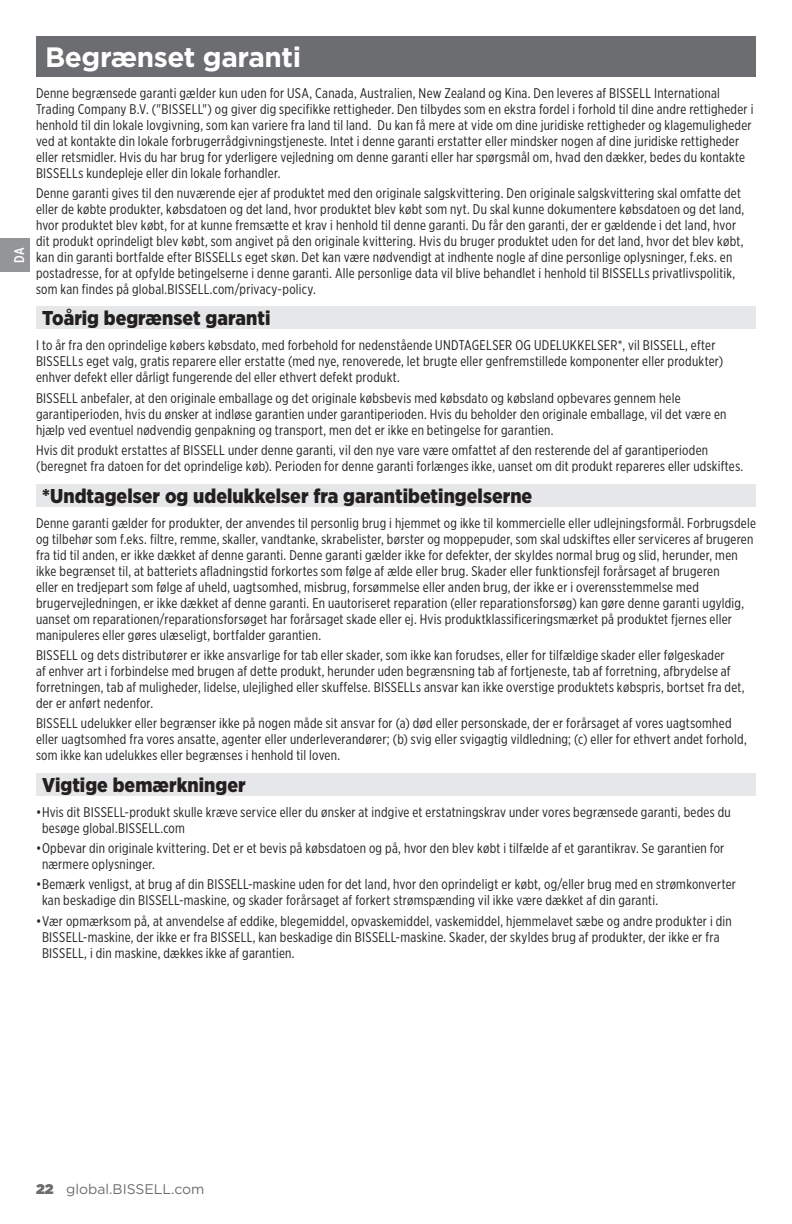
<style>
.page{position:relative;width:792px;height:1224px;background:#fff}
.page>*{position:absolute;margin:0;border:0;box-sizing:border-box;transform-origin:0 0}
.Headine_Boxed{font:700 28px "Gotham";letter-spacing:-.015em;color:#fff}
.t1{font:900 20px "Gotham Narrow";letter-spacing:.005em;color:#231f20}
.Warranty_Body{font:14px/16px "Gotham X Narrow";letter-spacing:.02em;color:#231f20}
.t2{font:14px "Gotham";color:#6c6d70}
.t3{font:500 14px "Gotham X Narrow";color:#fff}
.s1{font-weight:900}
</style>
<div class="page">
<div style="left:36px;top:307px;width:720px;height:22px;background:#e6e7e9"></div>
<div style="left:36px;top:484px;width:720px;height:23px;background:#e6e7e9"></div>
<div style="left:36px;top:773px;width:720px;height:23px;background:#e6e7e9"></div>
<div style="left:36px;top:36px;width:720px;height:40px;background:#6c6d70"></div>
<div style="left:0;top:238px;width:30px;height:34px;background:#939598"></div>
<p class="t3" style="left:11px;top:263px;width:17px;rotate:-90deg">DA</p>
<p class="Headine_Boxed" style="left:45px;top:39px;width:258px">Begrænset garanti</p>
<p class="Warranty_Body" style="left:36px;top:84px;width:719px">Denne begrænsede garanti gælder kun uden for USA, Canada, Australien, New Zealand og Kina. Den leveres af BISSELL International Trading Company B.V. ("BISSELL") og giver dig specifikke rettigheder. Den tilbydes som en ekstra fordel i forhold til dine andre rettigheder i henhold til din lokale lovgivning, som kan variere fra land til land. Du kan få mere at vide om dine juridiske rettigheder og klagemuligheder ved at kontakte din lokale forbrugerrådgivningstjeneste. Intet i denne garanti erstatter eller mindsker nogen af dine juridiske rettigheder eller retsmidler. Hvis du har brug for yderligere vejledning om denne garanti eller har spørgsmål om, hvad den dækker, bedes du kontakte BISSELLs kundepleje eller din lokale forhandler.</p>
<p class="Warranty_Body" style="left:36px;top:185px;width:710px">Denne garanti gives til den nuværende ejer af produktet med den originale salgskvittering. Den originale salgskvittering skal omfatte det eller de købte produkter, købsdatoen og det land, hvor produktet blev købt som nyt. Du skal kunne dokumentere købsdatoen og det land, hvor produktet blev købt, for at kunne fremsætte et krav i henhold til denne garanti. Du får den garanti, der er gældende i det land, hvor dit produkt oprindeligt blev købt, som angivet på den originale kvittering. Hvis du bruger produktet uden for det land, hvor det blev købt, kan din garanti bortfalde efter BISSELLs eget skøn. Det kan være nødvendigt at indhente nogle af dine personlige oplysninger, f.eks. en postadresse, for at opfylde betingelserne i denne garanti. Alle personlige data vil blive behandlet i henhold til BISSELLs privatlivspolitik, som kan findes på global.BISSELL.com/privacy-policy.</p>
<h1 class="t1" style="left:42px;top:305px;width:230px">Toårig begrænset garanti</h1>
<p class="Warranty_Body" style="left:36px;top:337px;width:689px">I to år fra den oprindelige købers købsdato, med forbehold for nedenstående UNDTAGELSER OG UDELUKKELSER*, vil BISSELL, efter<br>BISSELLs eget valg, gratis reparere eller erstatte (med nye, renoverede, let brugte eller genfremstillede komponenter eller produkter) enhver defekt eller dårligt fungerende del eller ethvert defekt produkt.</p>
<p class="Warranty_Body" style="left:36px;top:390px;width:692px">BISSELL anbefaler, at den originale emballage og det originale købsbevis med købsdato og købsland opbevares gennem hele garantiperioden, hvis du ønsker at indløse garantien under garantiperioden. Hvis du beholder den originale emballage, vil det være en hjælp ved eventuel nødvendig genpakning og transport, men det er ikke en betingelse for garantien.</p>
<p class="Warranty_Body" style="left:36px;top:442px;width:709px">Hvis dit produkt erstattes af BISSELL under denne garanti, vil den nye vare være omfattet af den resterende del af garantiperioden (beregnet fra datoen for det oprindelige køb). Perioden for denne garanti forlænges ikke, uanset om dit produkt repareres eller udskiftes.</p>
<h1 class="t1" style="left:42px;top:482px;width:492px">*Undtagelser og udelukkelser fra garantibetingelserne</h1>
<p class="Warranty_Body" style="left:36px;top:514px;width:722px">Denne garanti gælder for produkter, der anvendes til personlig brug i hjemmet og ikke til kommercielle eller udlejningsformål. Forbrugsdele og tilbehør som f.eks. filtre, remme, skaller, vandtanke, skrabelister, børster og moppepuder, som skal udskiftes eller serviceres af brugeren fra tid til anden, er ikke dækket af denne garanti. Denne garanti gælder ikke for defekter, der skyldes normal brug og slid, herunder, men ikke begrænset til, at batteriets afladningstid forkortes som følge af ælde eller brug. Skader eller funktionsfejl forårsaget af brugeren<br>eller en tredjepart som følge af uheld, uagtsomhed, misbrug, forsømmelse eller anden brug, der ikke er i overensstemmelse med brugervejledningen, er ikke dækket af denne garanti. En uautoriseret reparation (eller reparationsforsøg) kan gøre denne garanti ugyldig, uanset om reparationen/reparationsforsøget har forårsaget skade eller ej. Hvis produktklassificeringsmærket på produktet fjernes eller manipuleres eller gøres ulæseligt, bortfalder garantien.</p>
<p class="Warranty_Body" style="left:36px;top:647px;width:710px">BISSELL og dets distributører er ikke ansvarlige for tab eller skader, som ikke kan forudses, eller for tilfældige skader eller følgeskader<br>af enhver art i forbindelse med brugen af dette produkt, herunder uden begrænsning tab af fortjeneste, tab af forretning, afbrydelse af forretningen, tab af muligheder, lidelse, ulejlighed eller skuffelse. BISSELLs ansvar kan ikke overstige produktets købspris, bortset fra det, der er anført nedenfor.</p>
<p class="Warranty_Body" style="left:36px;top:715px;width:712px">BISSELL udelukker eller begrænser ikke på nogen måde sit ansvar for (a) død eller personskade, der er forårsaget af vores uagtsomhed eller uagtsomhed fra vores ansatte, agenter eller underleverandører; (b) svig eller svigagtig vildledning; (c) eller for ethvert andet forhold, som ikke kan udelukkes eller begrænses i henhold til loven.</p>
<h1 class="t1" style="left:42px;top:772px;width:205px">Vigtige bemærkninger</h1>
<p class="Warranty_Body" style="left:42px;top:804px;width:690px;text-indent:-6px">•Hvis dit BISSELL-produkt skulle kræve service eller du ønsker at indgive et erstatningskrav under vores begrænsede garanti, bedes du besøge global.BISSELL.com</p>
<p class="Warranty_Body" style="left:42px;top:840px;width:684px;text-indent:-6px">•Opbevar din originale kvittering. Det er et bevis på købsdatoen og på, hvor den blev købt i tilfælde af et garantikrav. Se garantien for nærmere oplysninger.</p>
<p class="Warranty_Body" style="left:42px;top:876px;width:695px;text-indent:-6px">•Bemærk venligst, at brug af din BISSELL-maskine uden for det land, hvor den oprindeligt er købt, og/eller brug med en strømkonverter kan beskadige din BISSELL-maskine, og skader forårsaget af forkert strømspænding vil ikke være dækket af din garanti.</p>
<p class="Warranty_Body" style="left:42px;top:913px;width:691px;text-indent:-6px">•Vær opmærksom på, at anvendelse af eddike, blegemiddel, opvaskemiddel, vaskemiddel, hjemmelavet sæbe og andre produkter i din<br>BISSELL-maskine, der ikke er fra BISSELL, kan beskadige din BISSELL-maskine. Skader, der skyldes brug af produkter, der ikke er fra<br>BISSELL, i din maskine, dækkes ikke af garantien.</p>
<p class="t2" style="left:36px;top:1180px;width:170px"><span class="s1">22</span> global.BISSELL.com</p>
</div>
